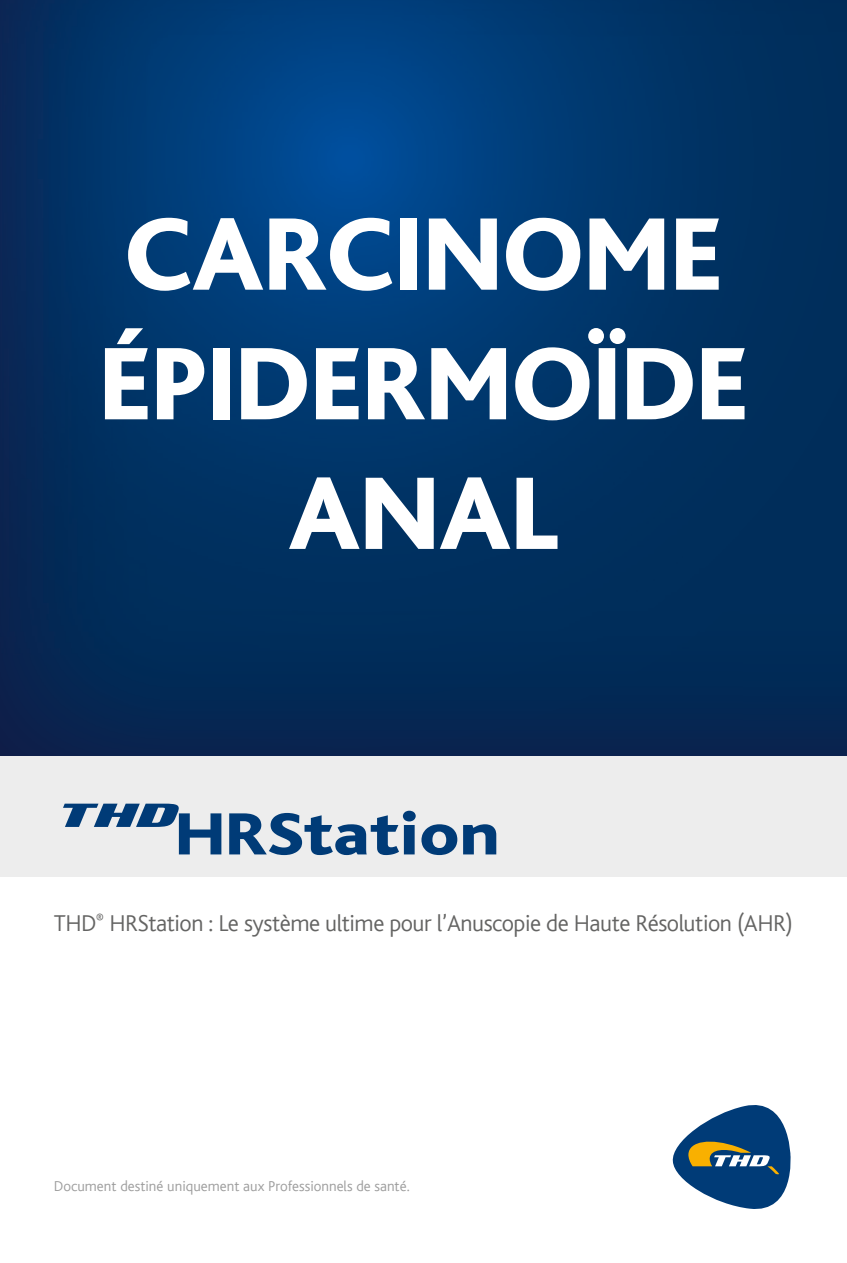
<style>
.page{position:relative;width:847px;height:1263px;background:#fff}
.page>*{position:absolute;margin:0;border:0;box-sizing:border-box;transform-origin:0 0}
.t1{font:800 108px/129.6px "Bliss";color:#fff;text-align:center}
.t2{font:800 62.25px "Bliss";color:#003b77;scale:1.14 1}
.t3{font:300 24px "Bliss";letter-spacing:-.02em;color:#646463}
.t4{font:300 15px "Bliss";color:#9d9d9d}
</style>
<div class="page">
<svg style="left:672px;top:1105px;width:118px;height:104px"></svg>
<img style="left:0;top:0;width:846px;height:757px">
<div style="left:0;top:757px;width:846px;height:120px;background:#ededed"></div>
<svg style="left:63px;top:804px;width:116px;height:23px"></svg>
<h1 class="t1" style="left:99px;top:192px;width:650px">CARCINOME<br>ÉPIDERMOÏDE<br>ANAL</h1>
<h2 class="t2" style="left:175px;top:802px;width:286px">HRStation</h2>
<p class="t3" style="left:54px;top:911px;width:740px">THD<sup>®</sup> HRStation : Le système ultime pour l’Anuscopie de Haute Résolution (AHR)</p>
<p class="t4" style="left:54px;top:1178px;width:357px">Document destiné uniquement aux Professionnels de santé.</p>
</div>
